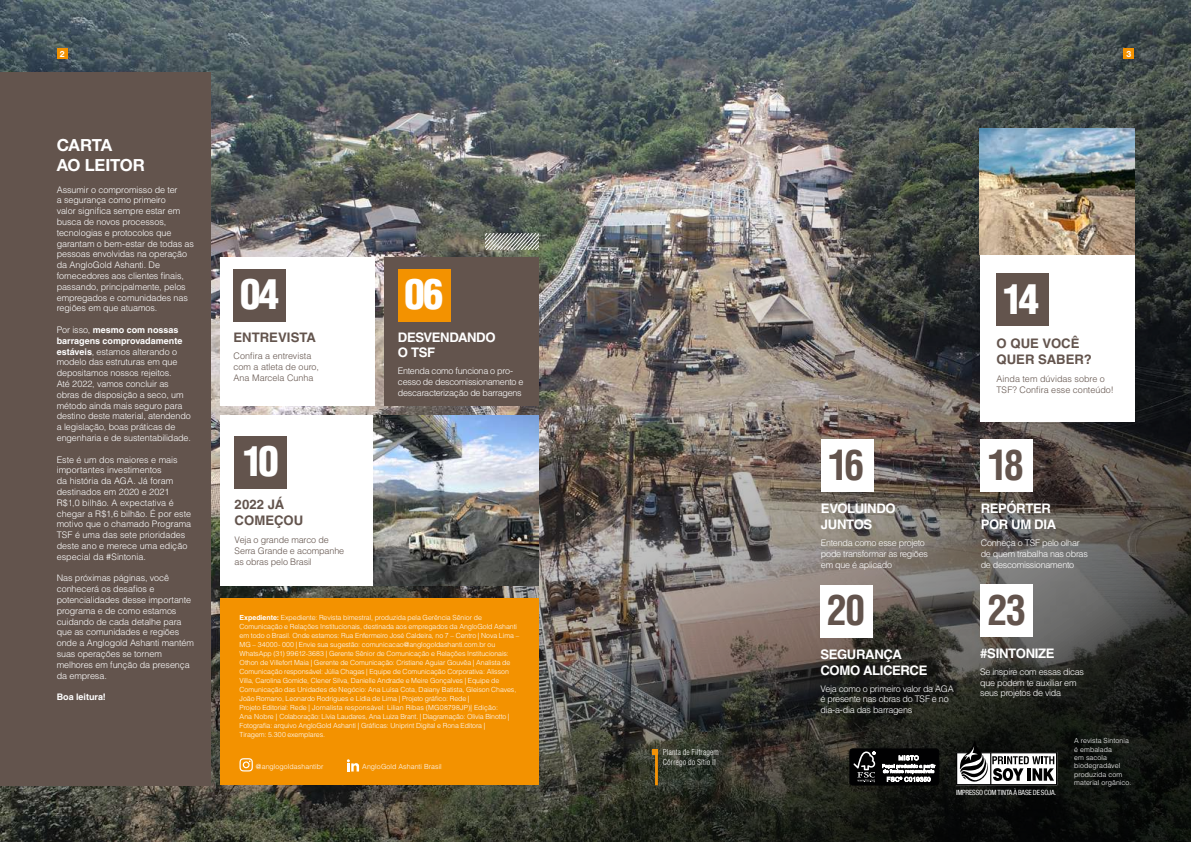
<style>
.page{position:relative;width:1191px;height:842px;background:#fff}
.page>*{position:absolute;margin:0;border:0;box-sizing:border-box;transform-origin:0 0}
.t1{font:900 condensed 40.5px "Helvetica LT Std";letter-spacing:-.075em;color:#fff}
.t2{font:700 condensed 40.5px "Helvetica LT Std";letter-spacing:-.07em;color:#63544d}
.t3{font:700 16.7px/20.1px "Helvetica Neue LT Pro";letter-spacing:-.015em;color:#fff}
.t4{font:700 13.2px/15.8px "Helvetica LT Std";letter-spacing:-.03em;color:#fff}
.t5{font:700 13.2px/15.8px "Helvetica LT Std";color:#63544d}
.t6{font:300 9px/10.8px "Helvetica LT Std";letter-spacing:-.01em;color:#fff}
.t7{font:300 9px/10.8px "Helvetica LT Std";letter-spacing:-.03em;color:#fff}
.t8{font:300 9px/10.8px "Helvetica LT Std";letter-spacing:-.005em;color:#63544d}
.t9{font:700 9px "Helvetica LT Std";color:#fff}
.t10{font:700 8.6px "Helvetica Neue LT Pro";color:#fff}
.t11{font:300 condensed 8px/9.6px "Helvetica LT Std";letter-spacing:.02em;color:#fff}
.t12{font:condensed 7.1px "Helvetica Neue LT Com";letter-spacing:-.02em;color:#fff}
.t13{font:300 7px/9px "Helvetica LT Std";letter-spacing:-.01em;color:#fff}
.t14{font:300 7px/8.4px "Helvetica LT Std";letter-spacing:.01em;color:#fff}
.s1{font-weight:700}
</style>
<div class="page">
<img style="left:0;top:0;width:1191px;height:842px">
<div style="left:0;top:72px;width:211px;height:713px;background:#63544d"></div>
<div style="left:220px;top:598px;width:319px;height:187px;background:#f39200"></div>
<svg style="left:347px;top:759px;width:12px;height:12px"></svg>
<svg style="left:239px;top:758px;width:14px;height:13px"></svg>
<svg style="left:485px;top:234px;width:54px;height:15px"></svg>
<div style="left:220px;top:257px;width:154px;height:149px;background:#fff"></div>
<div style="left:385px;top:257px;width:154px;height:149px;background:#63544d"></div>
<div style="left:233px;top:269px;width:53px;height:53px;background:#63544d"></div>
<div style="left:398px;top:269px;width:52px;height:53px;background:#f39200"></div>
<div style="left:850px;top:749px;width:88px;height:36px;background:#010102;border-radius:3px"></div>
<div style="left:849px;top:749px;width:90px;height:36px;border:1px solid #010102;border-radius:3px"></div>
<svg style="left:853px;top:751px;width:22px;height:31px"></svg>
<svg style="left:882px;top:755px;width:53px;height:27px"></svg>
<svg style="left:956px;top:740px;width:101px;height:45px"></svg>
<div style="left:220px;top:415px;width:154px;height:171px;background:#fff"></div>
<img style="left:374px;top:415px;width:165px;height:171px">
<div style="left:235px;top:436px;width:52px;height:52px;background:#63544d"></div>
<img style="left:980px;top:129px;width:154px;height:126px">
<div style="left:980px;top:255px;width:154px;height:167px;background:#fff"></div>
<div style="left:996px;top:274px;width:53px;height:52px;background:#63544d"></div>
<div style="left:821px;top:439px;width:52px;height:53px;background:#fff"></div>
<div style="left:980px;top:439px;width:53px;height:53px;background:#fff"></div>
<svg style="left:652px;top:749px;width:3px;height:6px"></svg>
<hr style="left:655px;top:749px;width:3px;height:36px;background:#f39207">
<div style="left:980px;top:584px;width:52px;height:52px;background:#fff"></div>
<div style="left:820px;top:585px;width:53px;height:52px;background:#fff"></div>
<div style="left:57px;top:48px;width:10px;height:11px;background:#f39200"></div>
<div style="left:1123px;top:48px;width:11px;height:11px;background:#f39200"></div>
<p class="t10" style="left:60px;top:48px;width:6px">2</p>
<p class="t10" style="left:1126px;top:48px;width:6px">3</p>
<h2 class="t3" style="left:57px;top:134px;width:90px">CARTA<br>AO LEITOR</h2>
<p class="t6" style="left:57px;top:184px;width:139px">Assumir o compromisso de ter<br>a segurança como primeiro<br>valor significa sempre estar em busca de novos processos, tecnologias e protocolos que garantam o bem-estar de todas as pessoas envolvidas na operação da AngloGold Ashanti. De fornecedores aos clientes finais, passando, principalmente, pelos empregados e comunidades nas regiões em que atuamos.</p>
<p class="t6" style="left:57px;top:324px;width:136px">Por isso, <span class="s1">mesmo com nossas barragens comprovadamente estáveis</span>, estamos alterando o modelo das estruturas em que depositamos nossos rejeitos.<br>Até 2022, vamos concluir as obras de disposição a seco, um método ainda mais seguro para destino deste material, atendendo a legislação, boas práticas de engenharia e de sustentabilidade.</p>
<p class="t6" style="left:57px;top:454px;width:136px">Este é um dos maiores e mais importantes investimentos<br>da história da AGA. Já foram destinados em 2020 e 2021<br>R$1,0 bilhão. A expectativa é chegar a R$1,6 bilhão. É por este motivo que o chamado Programa<br>TSF é uma das sete prioridades deste ano e merece uma edição especial da #Sintonia.</p>
<p class="t6" style="left:57px;top:573px;width:139px">Nas próximas páginas, você conhecerá os desafios e potencialidades desse importante programa e de como estamos cuidando de cada detalhe para que as comunidades e regiões onde a Anglogold Ashanti mantém suas operações se tornem melhores em função da presença da empresa.</p>
<p class="t9" style="left:57px;top:691px;width:51px">Boa leitura!</p>
<h1 class="t1" style="left:240px;top:269px;width:40px">04</h1>
<h3 class="t5" style="left:233px;top:329px;width:84px">ENTREVISTA</h3>
<p class="t8" style="left:233px;top:351px;width:87px">Confira a entrevista com a atleta de ouro,<br>Ana Marcela Cunha</p>
<h1 class="t1" style="left:243px;top:436px;width:38px">10</h1>
<h3 class="t5" style="left:235px;top:497px;width:70px">2022 JÁ<br>COMEÇOU</h3>
<p class="t8" style="left:235px;top:534px;width:111px">Veja o grande marco de<br>Serra Grande e acompanhe as obras pelo Brasil</p>
<h1 class="t1" style="left:405px;top:269px;width:40px">06</h1>
<h3 class="t4" style="left:398px;top:329px;width:99px">DESVENDANDO<br>O TSF</h3>
<p class="t7" style="left:398px;top:366px;width:127px">Entenda como funciona o pro&shy;cesso de descomissionamento e descaracterização de barragens</p>
<p class="t13" style="left:239px;top:613px;width:281px"><span class="s1">Expediente:</span> Expediente: Revista bimestral, produzida pela Gerência Sênior de Comunicação e Relações Institucionais, destinada aos empregados da AngloGold Ashanti em todo o Brasil. Onde estamos: Rua Enfermeiro José Caldeira, no 7 – Centro | Nova Lima – MG – 34000- 000 | Envie sua sugestão: comunicacao@anglogoldashanti.com.br ou WhatsApp (31) 99612-3683 | Gerente Sênior de Comunicação e Relações Institucionais:<br>Othon de Villefort Maia | Gerente de Comunicação: Cristiane Aguiar Gouvêa | Analista de Comunicação responsável: Júlia Chagas | Equipe de Comunicação Corporativa: Alisson Villa, Carolina Gomide, Clener Silva, Danielle Andrade e Meire Gonçalves | Equipe de Comunicação das Unidades de Negócio: Ana Luísa Cota, Daiany Batista, Gleison Chaves, João Romano, Leonardo Rodrigues e Lídia de Lima | Projeto gráfico: Rede |<br>Projeto Editorial: Rede | Jornalista responsável: Lilian Ribas (MG08798JP)| Edição:<br>Ana Nobre | Colaboração: Lívia Laudares, Ana Luiza Brant. | Diagramação: Olivia Binotto | Fotografia: arquivo AngloGold Ashanti | Gráficas: Uniprint Digital e Rona Editora |<br>Tiragem: 5.300 exemplares.</p>
<p class="t14" style="left:256px;top:762px;width:69px">@anglogoldashantibr</p>
<p class="t14" style="left:362px;top:762px;width:81px">AngloGold Ashanti Brasil</p>
<p class="t11" style="left:662px;top:747px;width:58px">Planta de Filtragem<br>Córrego do Sítio II</p>
<h1 class="t2" style="left:827px;top:439px;width:38px">16</h1>
<h3 class="t4" style="left:821px;top:501px;width:76px">EVOLUINDO<br>JUNTOS</h3>
<p class="t7" style="left:821px;top:537px;width:108px">Entenda como esse projeto pode transformar as regiões em que é aplicado</p>
<h1 class="t2" style="left:827px;top:585px;width:40px">20</h1>
<h3 class="t4" style="left:820px;top:646px;width:108px">SEGURANÇA<br>COMO ALICERCE</h3>
<p class="t7" style="left:820px;top:683px;width:135px">Veja como o primeiro valor da AGA é presente nas obras do TSF e no dia-a-dia das barragens</p>
<h1 class="t1" style="left:1002px;top:273px;width:38px">14</h1>
<h3 class="t5" style="left:996px;top:335px;width:97px">O QUE VOCÊ<br>QUER SABER?</h3>
<p class="t8" style="left:996px;top:373px;width:119px">Ainda tem dúvidas sobre o<br>TSF? Confira esse conteúdo!</p>
<h1 class="t2" style="left:987px;top:439px;width:38px">18</h1>
<h3 class="t4" style="left:980px;top:501px;width:77px">REPÓRTER<br>POR UM DIA</h3>
<p class="t7" style="left:980px;top:537px;width:109px">Conheça o TSF pelo olhar de quem trabalha nas obras de descomissionamento</p>
<h1 class="t2" style="left:987px;top:584px;width:40px">23</h1>
<h3 class="t4" style="left:980px;top:645px;width:76px">#SINTONIZE</h3>
<p class="t7" style="left:980px;top:666px;width:105px">Se inspire com essas dicas que podem te auxiliar em seus projetos de vida</p>
<p class="t12" style="left:956px;top:788px;width:102px">IMPRESSO COM TINTA À BASE DE SOJA.</p>
<p class="t14" style="left:1074px;top:736px;width:59px">A revista Sintonia é embalada<br>em sacola biodegradável produzida com material orgânico.</p>
</div>
